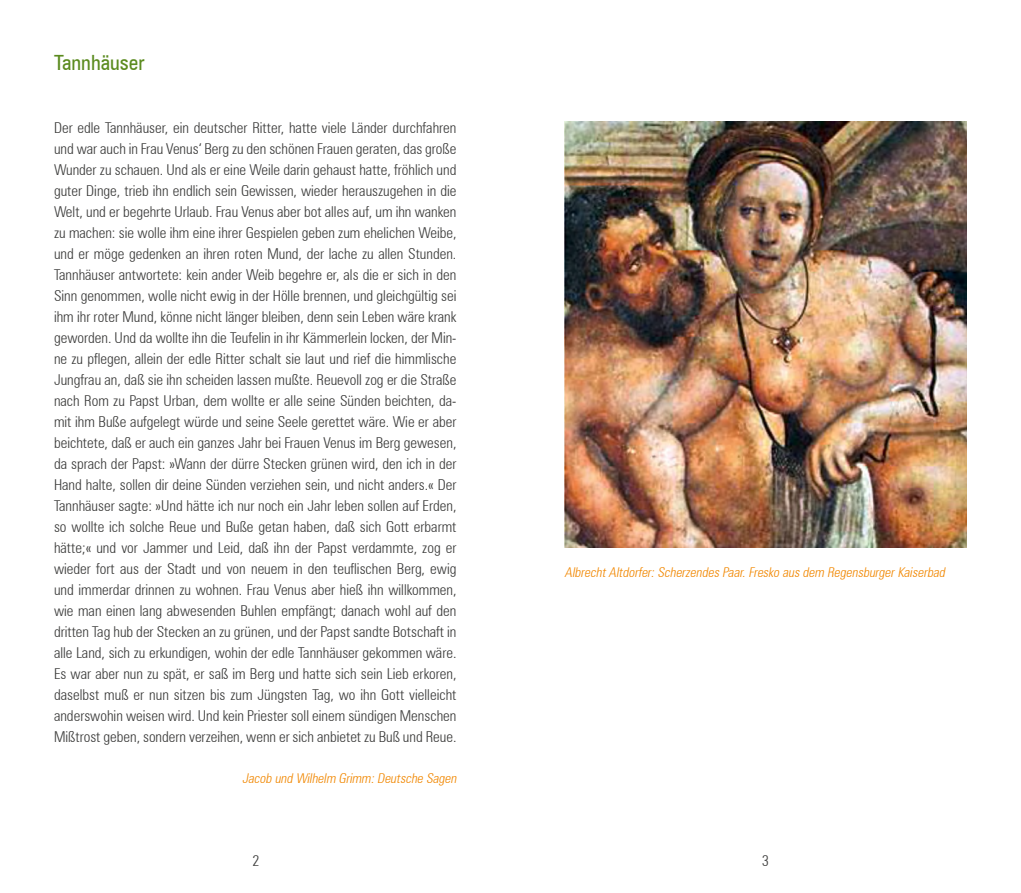
<style>
.page{position:relative;width:1021px;height:893px;background:#fff}
.page>*{position:absolute;margin:0;border:0;box-sizing:border-box;transform-origin:0 0}
.t1{font:condensed 21px "Zurich BT";color:#5b8b1f}
.t2{font:300 condensed 15px/21px "Zurich BT";color:#3b3b3a;text-align:justify}
.t3{font:italic 300 condensed 13.5px "Zurich BT";color:#f18700}
</style>
<div class="page">
<img style="left:564px;top:121px;width:402px;height:427px">
<h1 class="t1" style="left:54px;top:50px;width:92px">Tannhäuser</h1>
<p class="t2" style="left:54px;top:117px;width:404px">Der edle Tannhäuser, ein deutscher Ritter, hatte viele Länder durchfahren und war auch in Frau Venus‘ Berg zu den schönen Frauen geraten, das große Wunder zu schauen. Und als er eine Weile darin gehaust hatte, fröhlich und guter Dinge, trieb ihn endlich sein Gewissen, wieder herauszugehen in die Welt, und er begehrte Urlaub. Frau Venus aber bot alles auf, um ihn wanken zu machen: sie wolle ihm eine ihrer Gespielen geben zum ehelichen Weibe, und er möge gedenken an ihren roten Mund, der lache zu allen Stunden.<br>Tannhäuser antwortete: kein ander Weib begehre er, als die er sich in den Sinn genommen, wolle nicht ewig in der Hölle brennen, und gleichgültig sei ihm ihr roter Mund, könne nicht länger bleiben, denn sein Leben wäre krank geworden. Und da wollte ihn die Teufelin in ihr Kämmerlein locken, der Min&shy;ne zu pflegen, allein der edle Ritter schalt sie laut und rief die himmlische Jungfrau an, daß sie ihn scheiden lassen mußte. Reuevoll zog er die Straße nach Rom zu Papst Urban, dem wollte er alle seine Sünden beichten, da&shy;mit ihm Buße aufgelegt würde und seine Seele gerettet wäre. Wie er aber beichtete, daß er auch ein ganzes Jahr bei Frauen Venus im Berg gewesen, da sprach der Papst: »Wann der dürre Stecken grünen wird, den ich in der Hand halte, sollen dir deine Sünden verziehen sein, und nicht anders.« Der Tannhäuser sagte: »Und hätte ich nur noch ein Jahr leben sollen auf Erden, so wollte ich solche Reue und Buße getan haben, daß sich Gott erbarmt hätte;« und vor Jammer und Leid, daß ihn der Papst verdammte, zog er wieder fort aus der Stadt und von neuem in den teuflischen Berg, ewig und immerdar drinnen zu wohnen. Frau Venus aber hieß ihn willkommen, wie man einen lang abwesenden Buhlen empfängt; danach wohl auf den dritten Tag hub der Stecken an zu grünen, und der Papst sandte Botschaft in alle Land, sich zu erkundigen, wohin der edle Tannhäuser gekommen wäre.<br>Es war aber nun zu spät, er saß im Berg und hatte sich sein Lieb erkoren, daselbst muß er nun sitzen bis zum Jüngsten Tag, wo ihn Gott vielleicht anderswohin weisen wird. Und kein Priester soll einem sündigen Menschen Mißtrost geben, sondern verzeihen, wenn er sich anbietet zu Buß und Reue.</p>
<p class="t3" style="left:242px;top:769px;width:219px">Jacob und Wilhelm Grimm:Deutsche Sagen</p>
<p class="t3" style="left:564px;top:564px;width:385px">AlbrechtAltdorfer:Scherzendes Paar.Fresko aus dem RegensburgerKaiserbad</p>
<p class="t2" style="left:253px;top:850px;width:8px">2</p>
<p class="t2" style="left:762px;top:850px;width:8px">3</p>
</div>
